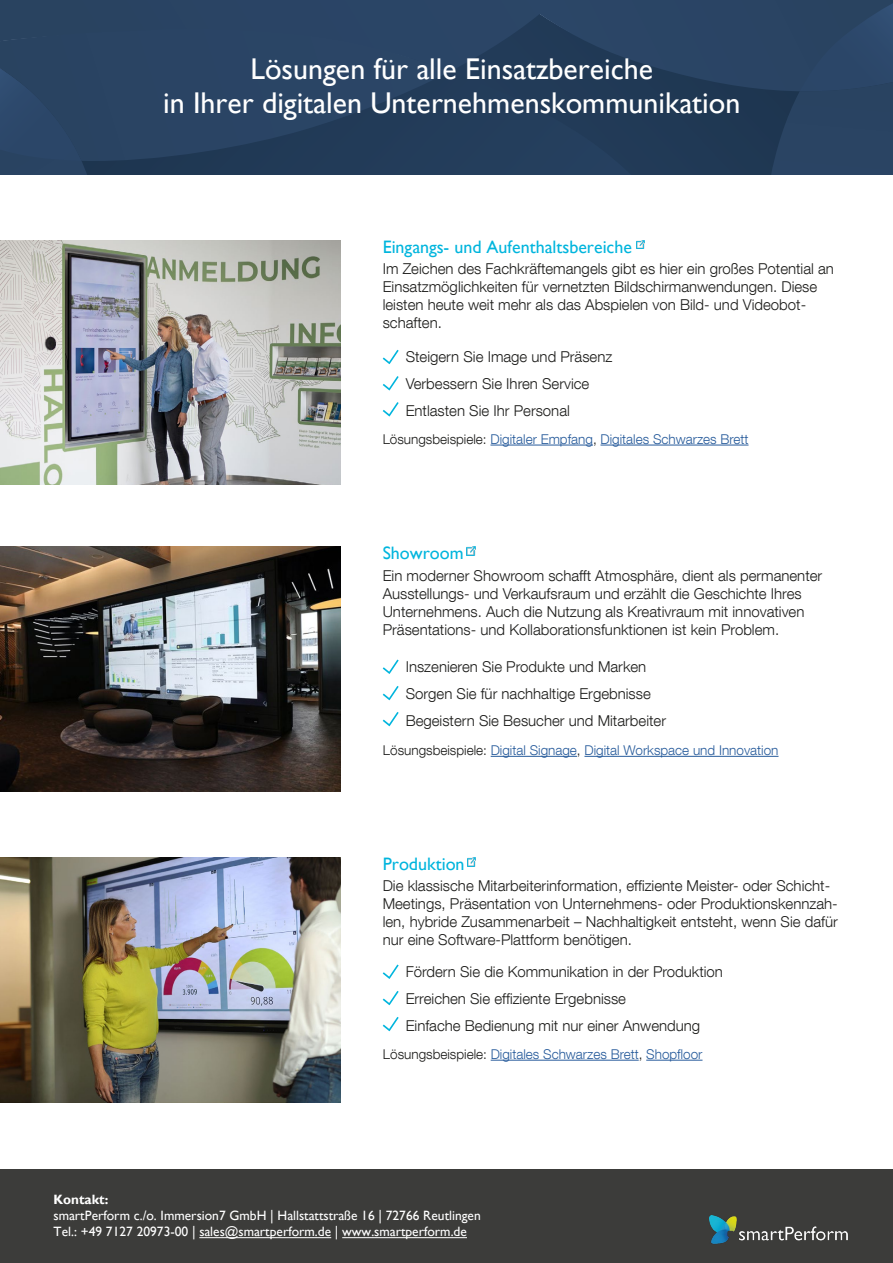
<style>
.page{position:relative;width:893px;height:1263px;background:#fff}
.page>*{position:absolute;margin:0;border:0;box-sizing:border-box;transform-origin:0 0}
.t1{font:30px/34.5px "Gill Sans";color:#fff;text-align:center}
.t2{font:18px "Gill Sans";color:#01b5dd}
.t3{font:300 15px/18px "Helvetica Neue LT Com";color:#1d1d1b}
.t4{font:300 13.5px "Helvetica Neue LT Com";color:#275b9b}
.t5{font:13.5px/16.2px "Gill Sans";color:#fff}
.t6{font:700 13.5px "Gill Sans";color:#fff}
.s1{color:#1d1d1b}
</style>
<div class="page">
<div style="left:0;top:1169px;width:893px;height:94px;background:#3c3c3a"></div>
<hr style="left:199px;top:1237px;width:132px;height:1px;background:#fff">
<hr style="left:342px;top:1237px;width:125px;height:1px;background:#fff">
<div style="left:0;top:0;width:893px;height:174px;background:linear-gradient(to right,#294362,#263f5d)"></div>
<img style="left:709px;top:1216px;width:139px;height:28px">
<img style="left:0;top:546px;width:340px;height:245px">
<svg style="left:467px;top:546px;width:8px;height:9px"></svg>
<hr style="left:491px;top:756px;width:86px;height:1px;background:#275b9b">
<hr style="left:584px;top:756px;width:194px;height:1px;background:#275b9b">
<img style="left:0;top:240px;width:340px;height:245px">
<svg style="left:636px;top:240px;width:9px;height:9px"></svg>
<hr style="left:490px;top:445px;width:103px;height:1px;background:#275b9b">
<hr style="left:600px;top:445px;width:148px;height:1px;background:#275b9b">
<img style="left:0;top:857px;width:340px;height:246px">
<svg style="left:467px;top:857px;width:9px;height:9px"></svg>
<hr style="left:491px;top:1060px;width:148px;height:1px;background:#275b9b">
<hr style="left:646px;top:1060px;width:56px;height:1px;background:#275b9b">
<svg style="left:383px;top:350px;width:16px;height:14px"></svg>
<svg style="left:383px;top:376px;width:16px;height:14px"></svg>
<svg style="left:383px;top:402px;width:16px;height:14px"></svg>
<svg style="left:383px;top:659px;width:16px;height:15px"></svg>
<svg style="left:383px;top:686px;width:16px;height:14px"></svg>
<svg style="left:383px;top:712px;width:16px;height:14px"></svg>
<svg style="left:383px;top:964px;width:16px;height:15px"></svg>
<svg style="left:383px;top:991px;width:16px;height:14px"></svg>
<svg style="left:383px;top:1017px;width:16px;height:14px"></svg>
<h1 class="t1" style="left:163px;top:52px;width:579px">Lösungen für alle Einsatzbereiche<br>in Ihrer digitalen Unternehmenskommunikation</h1>
<p class="t2" style="left:383px;top:236px;width:251px">Eingangs- und Aufenthaltsbereiche</p>
<p class="t3" style="left:383px;top:260px;width:453px">Im Zeichen des Fachkräftemangels gibt es hier ein großes Potential an Einsatzmöglichkeiten für vernetzten Bildschirmanwendungen. Diese leisten heute weit mehr als das Abspielen von Bild- und Videobot&shy;schaften.</p>
<p class="t3" style="left:406px;top:342px;width:208px;line-height:27px">Steigern Sie Image und Präsenz<br>Verbessern Sie Ihren Service<br>Entlasten Sie Ihr Personal</p>
<p class="t4" style="left:383px;top:431px;width:367px"><span class="s1">Lösungsbeispiele:</span> Digitaler Empfang<span class="s1">,</span> Digitales Schwarzes Brett</p>
<p class="t2" style="left:383px;top:542px;width:82px">Showroom</p>
<p class="t3" style="left:383px;top:566px;width:441px">Ein moderner Showroom schafft Atmosphäre, dient als permanenter Ausstellungs- und Verkaufsraum und erzählt die Geschichte Ihres Unternehmens. Auch die Nutzung als Kreativraum mit innovativen Präsentations- und Kollaborationsfunktionen ist kein Problem.</p>
<p class="t3" style="left:406px;top:653px;width:262px;line-height:27px">Inszenieren Sie Produkte und Marken<br>Sorgen Sie für nachhaltige Ergebnisse<br>Begeistern Sie Besucher und Mitarbeiter</p>
<p class="t4" style="left:383px;top:742px;width:397px"><span class="s1">Lösungsbeispiele:</span> Digital Signage<span class="s1">,</span> Digital Workspace und Innovation</p>
<p class="t2" style="left:383px;top:853px;width:83px">Produktion</p>
<p class="t3" style="left:383px;top:877px;width:457px">Die klassische Mitarbeiterinformation, effiziente Meister- oder Schicht-Meetings, Präsentation von Unternehmens- oder Produktionskennzah&shy;len, hybride Zusammenarbeit – Nachhaltigkeit entsteht, wenn Sie dafür nur eine Software-Plattform benötigen.</p>
<p class="t3" style="left:406px;top:957px;width:319px;line-height:27px">Fördern Sie die Kommunikation in der Produktion<br>Erreichen Sie effiziente Ergebnisse<br>Einfache Bedienung mit nur einer Anwendung</p>
<p class="t4" style="left:383px;top:1046px;width:321px"><span class="s1">Lösungsbeispiele:</span> Digitales Schwarzes Brett<span class="s1">,</span> Shopfloor</p>
<p class="t6" style="left:54px;top:1191px;width:56px">Kontakt:</p>
<p class="t5" style="left:54px;top:1207px;width:429px">smartPerform c./o. Immersion7 GmbH | Hallstattstraße 16 | 72766 Reutlingen<br>Tel.: +49 7127 20973-00 | sales@smartperform.de | www.smartperform.de</p>
</div>
